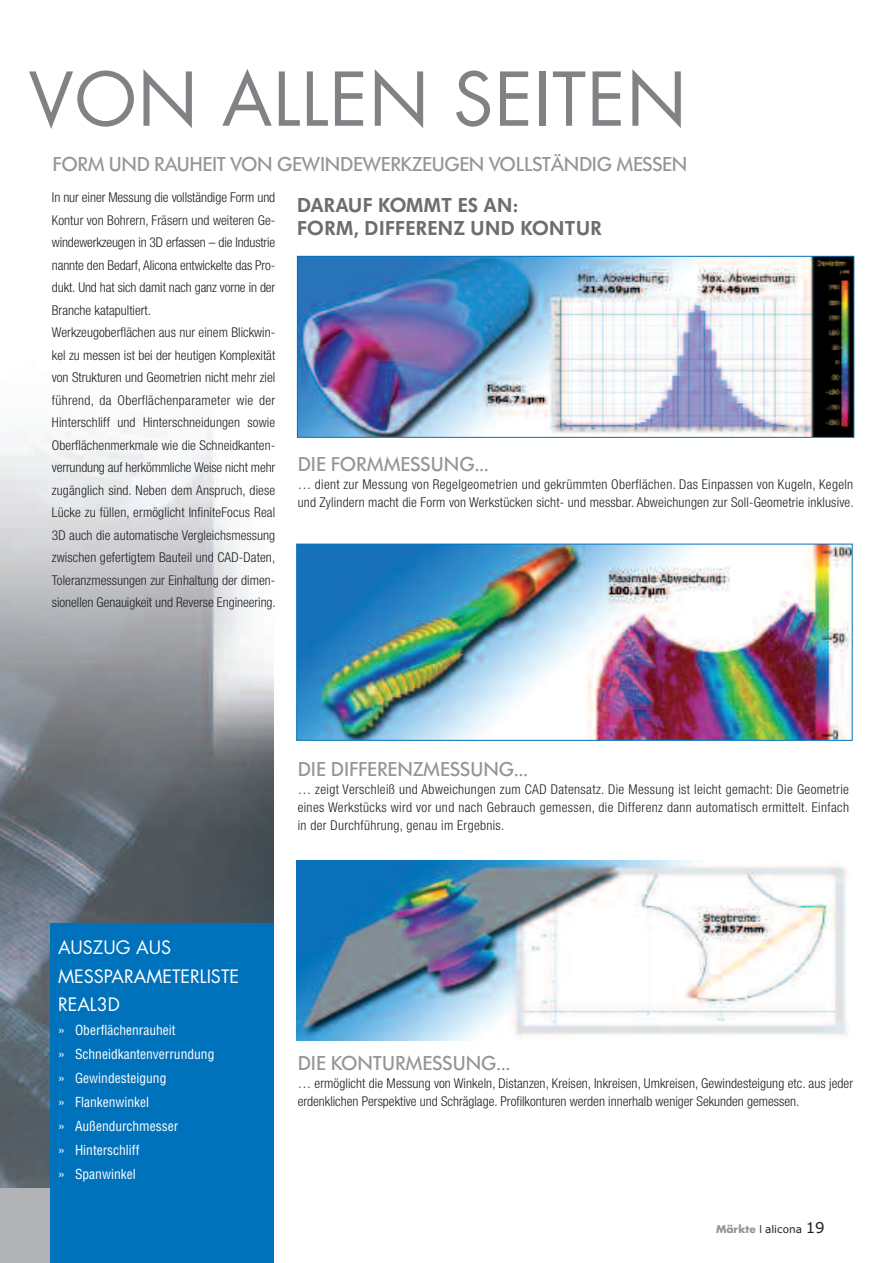
<style>
.page{position:relative;width:893px;height:1263px;background:#fff}
.page>*{position:absolute;margin:0;border:0;box-sizing:border-box;transform-origin:0 0}
.t1{font:72px "Futura";letter-spacing:.015em;color:#808285}
.t2{font:500 21px "Futura SB";letter-spacing:-.015em;color:#939598}
.t3{font:21px/22.5px "Futura SB Dem Bol";letter-spacing:.025em;color:#6c6d70}
.t4{font:18px/28.5px "Futura";color:#fff}
.t5{font:300 condensed 13.5px/22.5px "Helvetica Neue";letter-spacing:.005em;color:#231f20}
.t6{font:condensed 13.5px/24px "Helvetica";color:#fff}
.t7{font:10.5px "Verdana";color:#231f20}
.s1{font-family:"Futura";font-weight:700;color:#939598}
.s2{font-family:"Futura"}
.s3{font-size:15px}
</style>
<div class="page">
<img style="left:0;top:419px;width:274px;height:768px">
<div style="left:50px;top:923px;width:223px;height:340px;background:#0072bc"></div>
<img style="left:298px;top:546px;width:552px;height:193px">
<div style="left:296px;top:544px;width:556px;height:197px;border:1px solid #0072bc"></div>
<img style="left:296px;top:860px;width:552px;height:181px">
<img style="left:299px;top:258px;width:553px;height:178px">
<div style="left:297px;top:256px;width:557px;height:182px;border:1px solid #0072bc"></div>
<h1 class="t1" style="left:29px;top:66px;width:659px">VON ALLEN SEITEN</h1>
<h2 class="t2" style="left:53px;top:151px;width:636px">FORM UND RAUHEIT VON GEWINDEWERKZEUGEN VOLLSTÄNDIG MESSEN</h2>
<p class="t5" style="left:52px;top:187px;width:225px">In nur einer Messung die vollständige Form und Kontur von Bohrern, Fräsern und weiteren Ge&shy;windewerkzeugen in 3D erfassen – die Industrie nannte den Bedarf, Alicona entwickelte das Pro&shy;dukt. Und hat sich damit nach ganz vorne in der Branche katapultiert.<br>Werkzeugoberflächen aus nur einem Blickwin&shy;kel zu messen ist bei der heutigen Komplexität von Strukturen und Geometrien nicht mehr ziel führend, da Oberflächenparameter wie der Hinterschliff und Hinterschneidungen sowie Oberflächenmerkmale wie die Schneidkanten&shy;verrundung auf herkömmliche Weise nicht mehr zugänglich sind. Neben dem Anspruch, diese Lücke zu füllen, ermöglicht InfiniteFocus Real 3D auch die automatische Vergleichsmessung zwischen gefertigtem Bauteil und CAD-Daten, Toleranzmessungen zur Einhaltung der dimen&shy;sionellen Genauigkeit und Reverse Engineering.</p>
<h2 class="t3" style="left:297px;top:194px;width:306px">DARAUF KOMMT ES AN:<br>FORM, DIFFERENZ UND KONTUR</h2>
<h2 class="t2" style="left:298px;top:452px;width:192px">DIE FORMMESSUNG…</h2>
<p class="t5" style="left:298px;top:477px;width:558px;line-height:18px">… dient zur Messung von Regelgeometrien und gekrümmten Oberflächen. Das Einpassen von Kugeln, Kegeln und Zylindern macht die Form von Werkstücken sicht- und messbar. Abweichungen zur Soll-Geometrie inklusive.</p>
<h3 class="t4" style="left:58px;top:935px;width:183px">AUSZUG AUS<br>MESSPARAMETERLISTE<br>REAL3D</h3>
<p class="t6" style="left:58px;top:1019px;width:158px">» Oberflächenrauheit<br>» Schneidkantenverrundung » Gewindesteigung<br>» Flankenwinkel<br>» Außendurchmesser<br>» Hinterschliff<br>» Spanwinkel</p>
<h2 class="t2" style="left:298px;top:756px;width:232px">DIE DIFFERENZMESSUNG…</h2>
<p class="t5" style="left:298px;top:781px;width:553px;line-height:18px;text-align:justify">… zeigt Verschleiß und Abweichungen zum CAD Datensatz. Die Messung ist leicht gemacht: Die Geometrie eines Werkstücks wird vor und nach Gebrauch gemessen, die Differenz dann automatisch ermittelt. Einfach in der Durchführung, genau im Ergebnis.</p>
<h2 class="t2" style="left:298px;top:1050px;width:214px">DIE KONTURMESSUNG…</h2>
<p class="t5" style="left:298px;top:1075px;width:557px;line-height:18px">… ermöglicht die Messung von Winkeln, Distanzen, Kreisen, Inkreisen, Umkreisen, Gewindesteigung etc. aus jeder erdenklichen Perspektive und Schräglage. Profilkonturen werden innerhalb weniger Sekunden gemessen.</p>
<p class="t7" style="left:716px;top:1223px;width:110px"><span class="s1">Märkte</span> <span class="s2">I</span> alicona <span class="s3">19</span></p>
</div>
